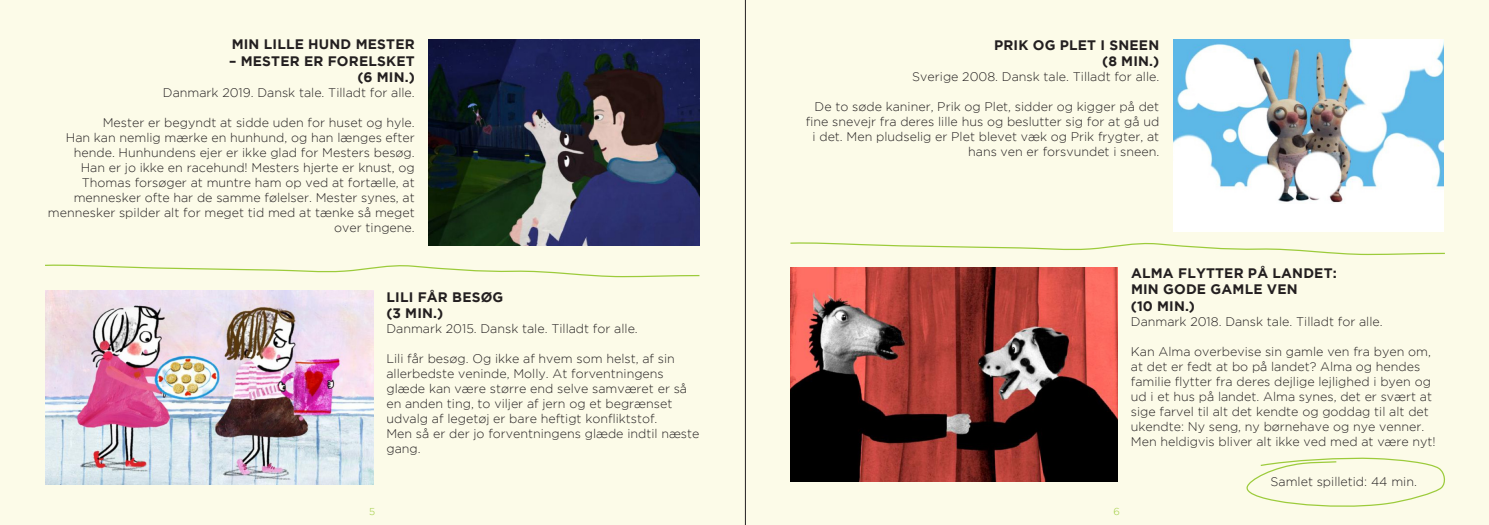
<style>
.page{position:relative;width:1489px;height:525px;background:#fff}
.page>*{position:absolute;margin:0;border:0;box-sizing:border-box;transform-origin:0 0}
.t1{font:700 13.75px "Gotham";letter-spacing:.015em;color:#231f20}
.t2{font:300 12.5px/15px "Gotham";color:#231f20}
.t3{font:300 10px "Gotham";color:#9ccb3b}
</style>
<div class="page">
<div style="left:0;top:0;width:1488px;height:524px;background:#fcfbe8"></div>
<img style="left:46px;top:290px;width:327px;height:194px">
<hr style="left:745px;top:0;width:1px;height:524px;background:#231f20">
<svg style="left:1246px;top:457px;width:199px;height:50px"></svg>
<svg style="left:45px;top:264px;width:655px;height:14px"></svg>
<img style="left:429px;top:39px;width:270px;height:207px">
<img style="left:1173px;top:40px;width:270px;height:191px">
<img style="left:790px;top:268px;width:327px;height:213px">
<svg style="left:790px;top:242px;width:655px;height:13px"></svg>
<p class="t1" style="left:232px;top:36px;width:184px">MIN LILLE HUND MESTER</p>
<p class="t1" style="left:229px;top:53px;width:187px">– MESTER ER FORELSKET</p>
<p class="t1" style="left:357px;top:69px;width:59px">(6 MIN.)</p>
<p class="t2" style="left:163px;top:85px;width:253px">Danmark 2019. Dansk tale. Tilladt for alle.</p>
<p class="t2" style="left:103px;top:115px;width:313px">Mester er begyndt at sidde uden for huset og hyle.</p>
<p class="t2" style="left:66px;top:130px;width:350px;text-align:right">Han kan nemlig mærke en hunhund, og han længes efter hende. Hunhundens ejer er ikke glad for Mesters besøg.</p>
<p class="t2" style="left:48px;top:160px;width:368px;text-align:right">Han er jo ikke en racehund! Mesters hjerte er knust, og Thomas forsøger at muntre ham op ved at fortælle, at mennesker ofte har de samme følelser. Mester synes, at mennesker spilder alt for meget tid med at tænke så meget over tingene.</p>
<p class="t1" style="left:386px;top:289px;width:118px">LILI FÅR BESØG</p>
<p class="t1" style="left:386px;top:305px;width:58px">(3 MIN.)</p>
<p class="t2" style="left:386px;top:321px;width:253px">Danmark 2015. Dansk tale. Tilladt for alle.</p>
<p class="t2" style="left:386px;top:351px;width:290px">Lili får besøg. Og ikke af hvem som helst, af sin</p>
<p class="t2" style="left:386px;top:366px;width:302px">allerbedste veninde, Molly. At forventningens glæde kan være større end selve samværet er så en anden ting, to viljer af jern og et begrænset</p>
<p class="t2" style="left:386px;top:411px;width:272px">udvalg af legetøj er bare heftigt konfliktstof.</p>
<p class="t2" style="left:386px;top:426px;width:314px">Men så er der jo forventningens glæde indtil næste gang.</p>
<p class="t1" style="left:994px;top:37px;width:167px">PRIK OG PLET I SNEEN</p>
<p class="t1" style="left:1102px;top:54px;width:58px">(8 MIN.)</p>
<p class="t2" style="left:912px;top:69px;width:248px">Sverige 2008. Dansk tale. Tilladt for alle.</p>
<p class="t2" style="left:805px;top:99px;width:355px;text-align:right">De to søde kaniner, Prik og Plet, sidder og kigger på det fine snevejr fra deres lille hus og beslutter sig for at gå ud i det. Men pludselig er Plet blevet væk og Prik frygter, at hans ven er forsvundet i sneen.</p>
<p class="t1" style="left:1130px;top:265px;width:207px">ALMA FLYTTER PÅ LANDET:</p>
<p class="t1" style="left:1130px;top:281px;width:168px">MIN GODE GAMLE VEN</p>
<p class="t1" style="left:1130px;top:298px;width:66px">(10 MIN.)</p>
<p class="t2" style="left:1130px;top:313px;width:253px">Danmark 2018. Dansk tale. Tilladt for alle.</p>
<p class="t2" style="left:1130px;top:343px;width:306px">Kan Alma overbevise sin gamle ven fra byen om, at det er fedt at bo på landet? Alma og hendes familie flytter fra deres dejlige lejlighed i byen og ud i et hus på landet. Alma synes, det er svært at sige farvel til alt det kendte og goddag til alt det ukendte: Ny seng, ny børnehave og nye venner.<br>Men heldigvis bliver alt ikke ved med at være nyt!</p>
<p class="t2" style="left:1270px;top:474px;width:148px">Samlet spilletid: 44 min.</p>
<p class="t3" style="left:369px;top:505px;width:8px">5</p>
<p class="t3" style="left:1113px;top:505px;width:8px">6</p>
</div>
